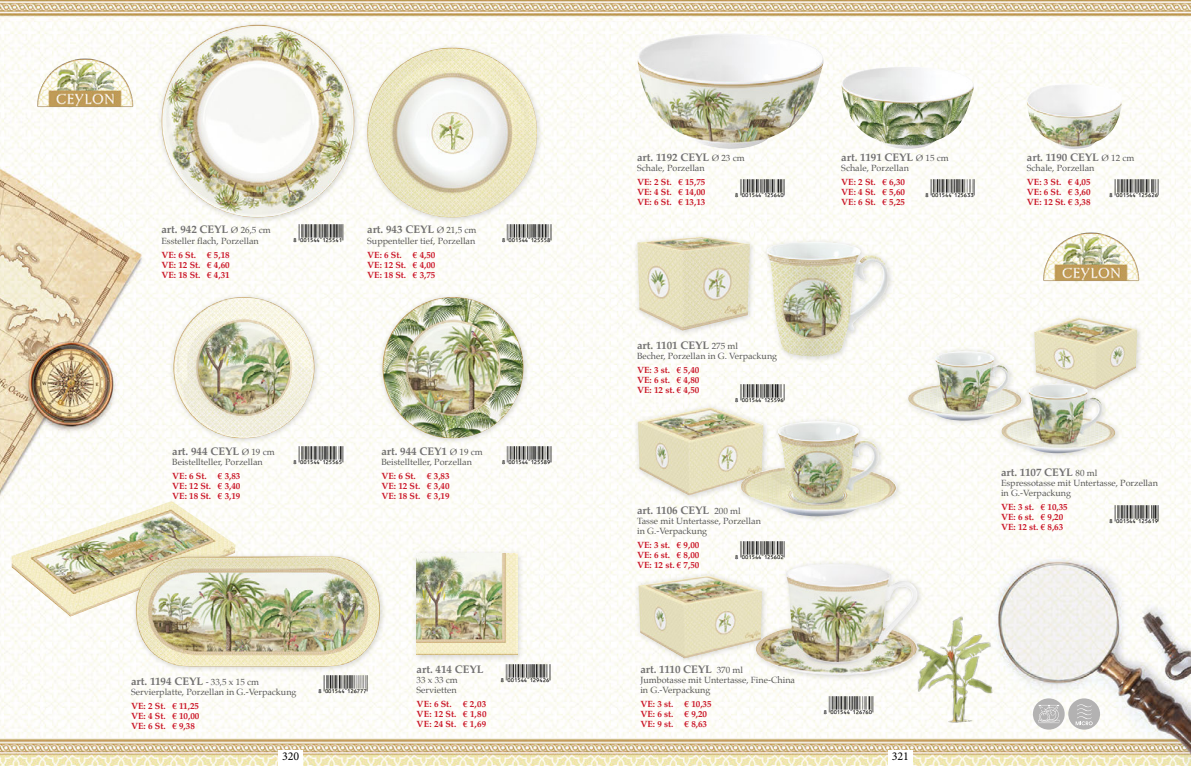
<style>
.page{position:relative;width:1191px;height:766px;background:#fff}
.page>*{position:absolute;margin:0;border:0;box-sizing:border-box;transform-origin:0 0}
.t1{font:18px "Ean Bwr P36 Tt";color:#000}
.t2{font:12px "Minion Pro";color:#000}
.t3{font:700 11px "Palatino";color:#706f6f}
.t4{font:700 9px/10px "Palatino";color:#ca1526;text-align:justify}
.t5{font:9px/10px "Palatino";color:#575756}
.s1{font-weight:400;font-size:9px;color:#575756}
</style>
<div class="page">
<img style="left:0;top:0;width:1191px;height:765px">
<img style="left:27px;top:51px;width:114px;height:57px">
<img style="left:1033px;top:225px;width:114px;height:57px">
<img style="left:910px;top:614px;width:92px;height:114px">
<div style="left:1068px;top:698px;width:32px;height:31px;background:#b3b2b2;border-radius:50%"></div>
<svg style="left:1075px;top:704px;width:17px;height:21px"></svg>
<div style="left:1033px;top:698px;width:31px;height:31px;background:#b3b2b2;border-radius:50%"></div>
<svg style="left:1038px;top:705px;width:21px;height:18px"></svg>
<div style="left:157px;top:20px;width:203px;height:203px;background:#000;opacity:.15"></div>
<img style="left:161px;top:25px;width:193px;height:192px;border-radius:96px">
<div style="left:363px;top:43px;width:180px;height:180px;background:#000;opacity:.15"></div>
<img style="left:367px;top:48px;width:170px;height:169px;border-radius:85px">
<div style="left:377px;top:292px;width:153px;height:152px;background:#000;opacity:.15"></div>
<img style="left:380px;top:297px;width:145px;height:142px">
<div style="left:168px;top:292px;width:153px;height:152px;background:#fcfcf6"></div>
<img style="left:171px;top:297px;width:145px;height:142px">
<img style="left:11px;top:500px;width:224px;height:116px">
<div style="left:131px;top:551px;width:255px;height:121px;background:#000;opacity:.15"></div>
<img style="left:134px;top:556px;width:248px;height:111px">
<div style="left:411px;top:548px;width:113px;height:114px;background:#000;opacity:.15"></div>
<img style="left:417px;top:553px;width:100px;height:101px">
<img style="left:1026px;top:84px;width:95px;height:65px">
<img style="left:840px;top:67px;width:135px;height:82px">
<img style="left:637px;top:33px;width:187px;height:116px">
<div style="left:632px;top:402px;width:137px;height:99px;background:#fcfcf7"></div>
<img style="left:637px;top:407px;width:125px;height:88px">
<div style="left:634px;top:571px;width:134px;height:93px;background:#fcfbf6"></div>
<img style="left:638px;top:575px;width:113px;height:83px">
<div style="left:632px;top:232px;width:124px;height:104px;background:#000;opacity:.15"></div>
<img style="left:637px;top:236px;width:113px;height:94px">
<div style="left:762px;top:237px;width:132px;height:125px;background:#000;opacity:.15"></div>
<img style="left:765px;top:242px;width:123px;height:115px">
<div style="left:736px;top:416px;width:166px;height:106px;background:#000;opacity:.15"></div>
<img style="left:740px;top:421px;width:157px;height:95px">
<div style="left:751px;top:559px;width:172px;height:122px;background:#000;opacity:.15"></div>
<img style="left:755px;top:563px;width:163px;height:113px">
<div style="left:1030px;top:313px;width:113px;height:82px;background:#000;opacity:.15"></div>
<img style="left:1034px;top:317px;width:103px;height:72px">
<div style="left:997px;top:379px;width:124px;height:80px;background:#000;opacity:.15"></div>
<img style="left:1000px;top:383px;width:117px;height:70px">
<div style="left:903px;top:347px;width:125px;height:79px;background:#000;opacity:.15"></div>
<img style="left:906px;top:351px;width:117px;height:70px">
<div style="left:888px;top:750px;width:24px;height:15px;background:#fff"></div>
<div style="left:279px;top:750px;width:24px;height:15px;background:#fff"></div>
<p class="t3" style="left:161px;top:220px;width:111px">art. 942 CEYL <span class="s1">Ø 26,5 cm</span></p>
<p class="t5" style="left:161px;top:235px;width:99px">Essteller flach, Porzellan</p>
<p class="t4" style="left:161px;top:249px;width:36px">VE: 6 St.</p>
<p class="t4" style="left:161px;top:249px;width:70px;text-indent:46px">€ 5,18<br>VE: 12 St. € 4,60<br>VE: 18 St. € 4,31</p>
<h1 class="t1" style="left:289px;top:224px;width:56px">+!0A1FE4-BCFFEB!</h1>
<h1 class="t1" style="left:497px;top:224px;width:56px">+!0A1FE4-BCFFFI!</h1>
<p class="t3" style="left:367px;top:220px;width:111px">art. 943 CEYL <span class="s1">Ø 21,5 cm</span></p>
<p class="t5" style="left:367px;top:235px;width:110px">Suppenteller tief, Porzellan</p>
<p class="t4" style="left:367px;top:249px;width:36px">VE: 6 St.</p>
<p class="t4" style="left:367px;top:249px;width:70px;text-indent:46px">€ 4,50<br>VE: 12 St. € 4,00<br>VE: 18 St. € 3,75</p>
<p class="t3" style="left:172px;top:441px;width:104px">art. 944 CEYL <span class="s1">Ø 19 cm</span></p>
<p class="t5" style="left:172px;top:456px;width:92px">Beistellteller, Porzellan</p>
<p class="t4" style="left:172px;top:470px;width:36px">VE: 6 St.</p>
<p class="t4" style="left:172px;top:470px;width:70px;text-indent:46px">€ 3,83<br>VE: 12 St. € 3,40<br>VE: 18 St. € 3,19</p>
<h1 class="t1" style="left:289px;top:445px;width:56px">+!0A1FE4-BCFFGF!</h1>
<h1 class="t1" style="left:497px;top:445px;width:56px">+!0A1FE4-BCFFIJ!</h1>
<p class="t3" style="left:381px;top:441px;width:103px">art. 944 CEY1 <span class="s1">Ø 19 cm</span></p>
<p class="t5" style="left:381px;top:456px;width:92px">Beistellteller, Porzellan</p>
<p class="t4" style="left:381px;top:470px;width:36px">VE: 6 St.</p>
<p class="t4" style="left:381px;top:470px;width:70px;text-indent:46px">€ 3,83<br>VE: 12 St. € 3,40<br>VE: 18 St. € 3,19</p>
<p class="t3" style="left:131px;top:671px;width:129px">art. 1194 CEYL <span class="s1">- 33,5 x 15 cm</span></p>
<p class="t5" style="left:131px;top:686px;width:167px">Servierplatte, Porzellan in G.-Verpackung</p>
<p class="t4" style="left:131px;top:700px;width:70px">VE: 2 St. € 11,25<br>VE: 4 St. € 10,00<br>VE: 6 St. € 9,38</p>
<h1 class="t1" style="left:313px;top:675px;width:56px">+!0A1FE4-BCGHHH!</h1>
<p class="t3" style="left:416px;top:659px;width:68px">art. 414 CEYL</p>
<p class="t5" style="left:416px;top:674px;width:43px">33 x 33 cm<br>Servietten</p>
<p class="t4" style="left:416px;top:698px;width:37px">VE: 6 St.</p>
<p class="t4" style="left:416px;top:698px;width:71px;text-indent:46px">€ 2,03<br>VE: 12 St. € 1,80<br>VE: 24 St. € 1,69</p>
<h1 class="t1" style="left:496px;top:663px;width:56px">+!0A1FE4-BCJECG!</h1>
<p class="t3" style="left:637px;top:148px;width:109px">art. 1192 CEYL <span class="s1">Ø 23 cm</span></p>
<p class="t5" style="left:637px;top:163px;width:69px">Schale, Porzellan</p>
<p class="t4" style="left:637px;top:177px;width:70px">VE: 2 St. € 15,75<br>VE: 4 St. € 14,00<br>VE: 6 St. € 13,13</p>
<p class="t3" style="left:841px;top:148px;width:109px">art. 1191 CEYL <span class="s1">Ø 15 cm</span></p>
<p class="t5" style="left:841px;top:163px;width:69px">Schale, Porzellan</p>
<p class="t4" style="left:841px;top:177px;width:65px">VE: 2 St. € 6,30<br>VE: 4 St. € 5,60<br>VE: 6 St. € 5,25</p>
<p class="t3" style="left:1026px;top:148px;width:109px">art. 1190 CEYL <span class="s1">Ø 12 cm</span></p>
<p class="t5" style="left:1026px;top:163px;width:69px">Schale, Porzellan</p>
<p class="t4" style="left:1026px;top:177px;width:65px">VE: 3 St. € 4,05<br>VE: 6 St. € 3,60<br>VE: 12 St. € 3,38</p>
<h1 class="t1" style="left:730px;top:179px;width:56px">+!0A1FE4-BCFGEA!</h1>
<h1 class="t1" style="left:920px;top:179px;width:56px">+!0A1FE4-BCFGDD!</h1>
<h1 class="t1" style="left:1104px;top:179px;width:56px">+!0A1FE4-BCFGCG!</h1>
<p class="t3" style="left:637px;top:336px;width:102px">art. 1101 CEYL <span class="s1">275 ml</span></p>
<p class="t5" style="left:637px;top:351px;width:142px">Becher, Porzellan in G. Verpackung</p>
<p class="t4" style="left:637px;top:365px;width:64px">VE: 3 st. € 5,40<br>VE: 6 st. € 4,80<br>VE: 12 st. € 4,50</p>
<h1 class="t1" style="left:730px;top:383px;width:56px">+!0A1FE4-BCFFJG!</h1>
<p class="t3" style="left:637px;top:500px;width:105px">art. 1106 CEYL <span class="s1">200 ml</span></p>
<p class="t5" style="left:637px;top:515px;width:125px">Tasse mit Untertasse, Porzellan in G.-Verpackung</p>
<p class="t4" style="left:637px;top:539px;width:64px">VE: 3 st. € 9,00<br>VE: 6 st. € 8,00<br>VE: 12 st. € 7,50</p>
<h1 class="t1" style="left:730px;top:540px;width:56px">+!0A1FE4-BCFGAC!</h1>
<p class="t3" style="left:640px;top:659px;width:104px">art. 1110 CEYL <span class="s1">370 ml</span></p>
<p class="t5" style="left:640px;top:674px;width:156px">Jumbotasse mit Untertasse, Fine-China in G.-Verpackung</p>
<p class="t4" style="left:640px;top:698px;width:34px">VE: 3 st.</p>
<p class="t4" style="left:684px;top:698px;width:28px">€ 10,35</p>
<p class="t4" style="left:640px;top:708px;width:34px">VE: 6 st.</p>
<p class="t4" style="left:684px;top:708px;width:24px">€ 9,20</p>
<p class="t4" style="left:640px;top:718px;width:34px">VE: 9 st.</p>
<p class="t4" style="left:684px;top:718px;width:24px">€ 8,63</p>
<h1 class="t1" style="left:819px;top:695px;width:56px">+!0A1FE4-BCGHGA!</h1>
<p class="t3" style="left:1001px;top:462px;width:98px">art. 1107 CEYL <span class="s1">80 ml</span></p>
<p class="t5" style="left:1001px;top:477px;width:158px">Espressotasse mit Untertasse, Porzellan in G.-Verpackung</p>
<p class="t4" style="left:1001px;top:501px;width:68px;text-align:left">VE: 3 st. € 10,35<br>VE: 6 st. € 9,20<br>VE: 12 st. € 8,63</p>
<h1 class="t1" style="left:1104px;top:505px;width:56px">+!0A1FE4-BCFGBJ!</h1>
<h2 class="t2" style="left:282px;top:748px;width:19px">320</h2>
<h2 class="t2" style="left:891px;top:748px;width:19px">321</h2>
</div>
